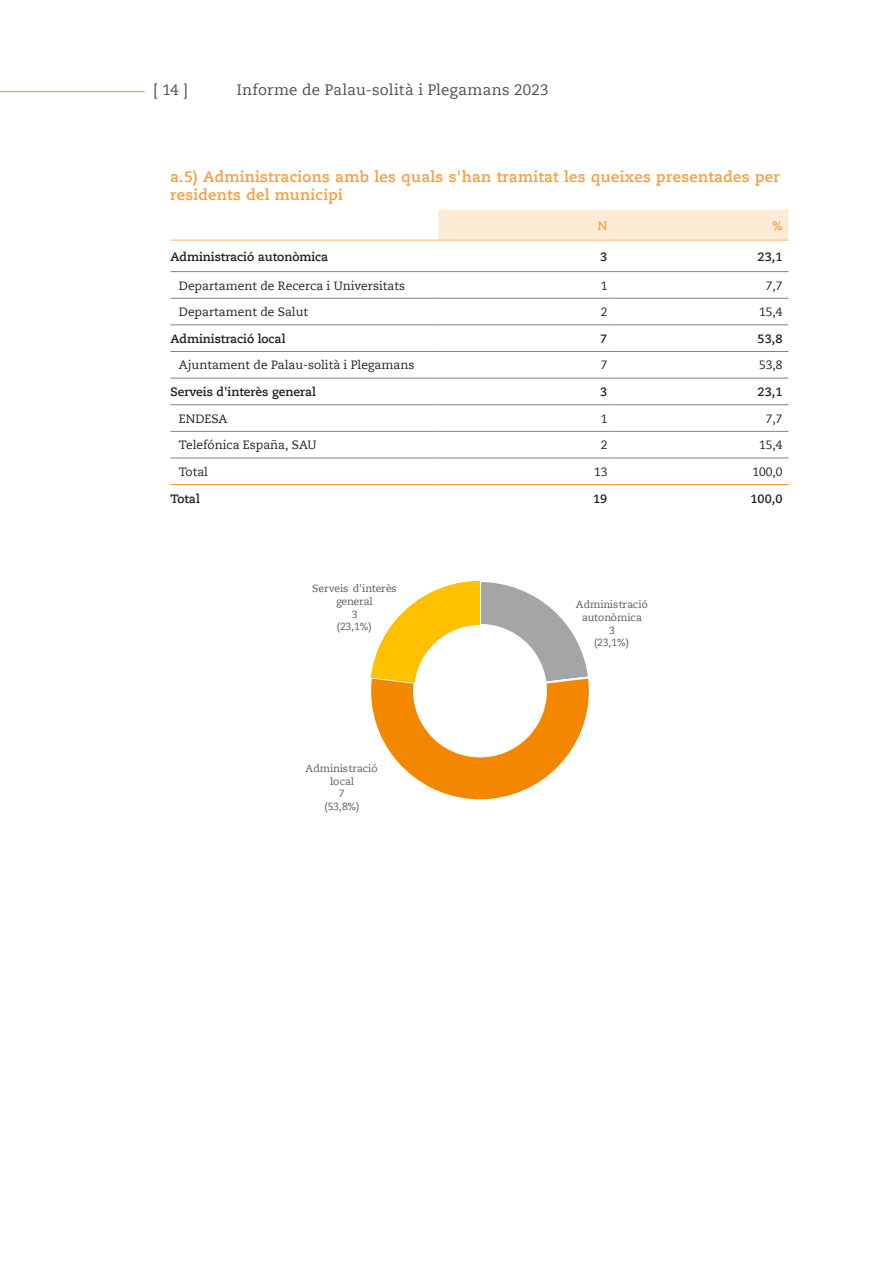
<style>
.page{position:relative;width:893px;height:1263px;background:#fff}
.page>*{position:absolute;margin:0;border:0;box-sizing:border-box;transform-origin:0 0}
.Titol_3er{font:700 15px/18px "Caecilia LT";letter-spacing:.02em;color:#f89d3d}
.t1{font:15px "Caecilia LT";letter-spacing:.015em;color:#4b4c4d}
.t2{font:12px "Caecilia LT";color:#231f20}
.t3{font:700 12px "Caecilia LT";color:#231f20}
.t4{font:12px "Caecilia LT";color:#f68e1e}
.t5{font:10.35px/12.6px "Caecilia LT";letter-spacing:-.005em;color:#595959;text-align:center}
</style>
<div class="page">
<hr style="left:0;top:91px;width:145px;height:1px;background:#f68e1e">
<div style="left:438px;top:210px;width:350px;height:30px;background:#feebd6"></div>
<hr style="left:438px;top:240px;width:175px;height:1px;background:#fbb773">
<hr style="left:613px;top:240px;width:175px;height:1px;background:#fbb773">
<hr style="left:170px;top:271px;width:268px;height:1px;background:#808285">
<hr style="left:170px;top:298px;width:268px;height:1px;background:#808285">
<hr style="left:170px;top:325px;width:268px;height:1px;background:#808285">
<hr style="left:170px;top:351px;width:268px;height:1px;background:#808285">
<hr style="left:170px;top:378px;width:268px;height:1px;background:#808285">
<hr style="left:170px;top:404px;width:268px;height:1px;background:#808285">
<hr style="left:170px;top:431px;width:268px;height:1px;background:#808285">
<hr style="left:170px;top:458px;width:268px;height:1px;background:#808285">
<hr style="left:438px;top:271px;width:175px;height:1px;background:#808285">
<hr style="left:613px;top:271px;width:175px;height:1px;background:#808285">
<hr style="left:438px;top:298px;width:175px;height:1px;background:#808285">
<hr style="left:613px;top:298px;width:175px;height:1px;background:#808285">
<hr style="left:438px;top:325px;width:175px;height:1px;background:#808285">
<hr style="left:613px;top:325px;width:175px;height:1px;background:#808285">
<hr style="left:438px;top:351px;width:175px;height:1px;background:#808285">
<hr style="left:613px;top:351px;width:175px;height:1px;background:#808285">
<hr style="left:438px;top:378px;width:175px;height:1px;background:#808285">
<hr style="left:613px;top:378px;width:175px;height:1px;background:#808285">
<hr style="left:438px;top:404px;width:175px;height:1px;background:#808285">
<hr style="left:613px;top:404px;width:175px;height:1px;background:#808285">
<hr style="left:438px;top:431px;width:175px;height:1px;background:#808285">
<hr style="left:613px;top:431px;width:175px;height:1px;background:#808285">
<hr style="left:438px;top:458px;width:175px;height:1px;background:#808285">
<hr style="left:613px;top:458px;width:175px;height:1px;background:#808285">
<hr style="left:170px;top:484px;width:268px;height:1px;background:#f68e1e">
<hr style="left:438px;top:484px;width:175px;height:1px;background:#f68e1e">
<hr style="left:613px;top:484px;width:175px;height:1px;background:#f68e1e">
<hr style="left:170px;top:240px;width:268px;height:1px;background:#fbb773">
<svg style="left:370px;top:581px;width:219px;height:219px"></svg>
<p class="t1" style="left:153px;top:81px;width:37px">[ 14 ]</p>
<p class="t1" style="left:237px;top:81px;width:313px">Informe de Palau-solità i Plegamans 2023</p>
<p class="Titol_3er" style="left:170px;top:168px;width:611px">a.5) Administracions amb les quals s'han tramitat les queixes presentades per residents del municipi</p>
<p class="t4" style="left:598px;top:218px;width:11px">N</p>
<p class="t4" style="left:772px;top:218px;width:11px">%</p>
<p class="t3" style="left:170px;top:249px;width:159px">Administració autonòmica</p>
<p class="t3" style="left:600px;top:249px;width:9px">3</p>
<p class="t3" style="left:758px;top:249px;width:26px">23,1</p>
<p class="t2" style="left:179px;top:278px;width:228px">Departament de Recerca i Universitats</p>
<p class="t2" style="left:601px;top:278px;width:8px">1</p>
<p class="t2" style="left:766px;top:278px;width:18px">7,7</p>
<p class="t2" style="left:179px;top:305px;width:131px">Departament de Salut</p>
<p class="t2" style="left:601px;top:305px;width:8px">2</p>
<p class="t2" style="left:759px;top:305px;width:25px">15,4</p>
<p class="t3" style="left:170px;top:331px;width:117px">Administració local</p>
<p class="t3" style="left:600px;top:331px;width:9px">7</p>
<p class="t3" style="left:758px;top:331px;width:26px">53,8</p>
<p class="t2" style="left:179px;top:358px;width:237px">Ajuntament de Palau-solità i Plegamans</p>
<p class="t2" style="left:601px;top:358px;width:8px">7</p>
<p class="t2" style="left:759px;top:358px;width:25px">53,8</p>
<p class="t3" style="left:170px;top:385px;width:147px">Serveis d'interès general</p>
<p class="t3" style="left:600px;top:385px;width:9px">3</p>
<p class="t3" style="left:758px;top:385px;width:26px">23,1</p>
<p class="t2" style="left:179px;top:411px;width:50px">ENDESA</p>
<p class="t2" style="left:601px;top:411px;width:8px">1</p>
<p class="t2" style="left:766px;top:411px;width:18px">7,7</p>
<p class="t2" style="left:179px;top:438px;width:139px">Telefónica España, SAU</p>
<p class="t2" style="left:601px;top:438px;width:8px">2</p>
<p class="t2" style="left:759px;top:438px;width:25px">15,4</p>
<p class="t2" style="left:179px;top:465px;width:31px">Total</p>
<p class="t2" style="left:594px;top:465px;width:15px">13</p>
<p class="t2" style="left:752px;top:465px;width:32px">100,0</p>
<p class="t3" style="left:170px;top:491px;width:31px">Total</p>
<p class="t3" style="left:593px;top:491px;width:16px">19</p>
<p class="t3" style="left:750px;top:491px;width:33px">100,0</p>
<p class="t5" style="left:312px;top:583px;width:86px">Serveis d'interès general<br>3<br>(23,1%)</p>
<p class="t5" style="left:305px;top:762px;width:74px">Administració local<br>7<br>(53,8%)</p>
<p class="t5" style="left:576px;top:598px;width:74px">Administració autonòmica<br>3<br>(23,1%)</p>
</div>
